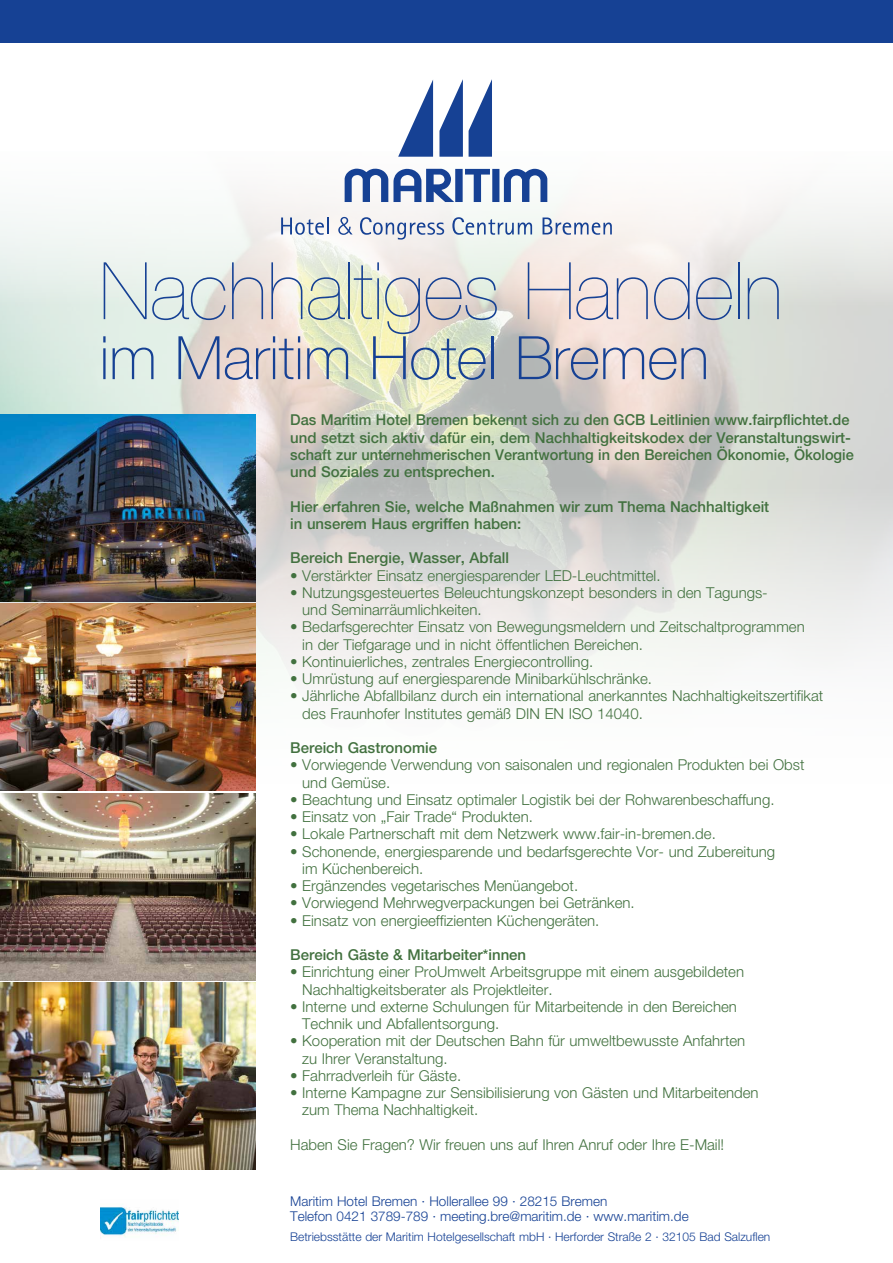
<style>
.page{position:relative;width:893px;height:1263px;background:#fff}
.page>*{position:absolute;margin:0;border:0;box-sizing:border-box;transform-origin:0 0}
.t1{font:200 79.5px "Helvetica Neue LT Pro";letter-spacing:-.005em;color:#164194}
.t2{font:100 60px "Helvetica Neue LT Pro";letter-spacing:-.005em;color:#164194}
.t3{font:300 15px/17.2px "Helvetica Neue LT Pro";color:#42713f}
.t4{font:500 15px/17.2px "Helvetica Neue LT Pro";color:#42713f}
.t5{font:300 13.5px/15px "Helvetica Neue LT Pro";color:#164194}
.t6{font:300 12px "Helvetica Neue LT Pro";color:#164194}
</style>
<div class="page">
<img style="left:0;top:151px;width:893px;height:654px">
<img style="left:0;top:982px;width:255px;height:187px">
<div style="left:0;top:0;width:893px;height:43px;background:#164194"></div>
<svg style="left:398px;top:80px;width:35px;height:77px"></svg>
<svg style="left:439px;top:79px;width:24px;height:78px"></svg>
<svg style="left:469px;top:79px;width:23px;height:78px"></svg>
<svg style="left:345px;top:169px;width:202px;height:33px"></svg>
<svg style="left:281px;top:217px;width:48px;height:18px"></svg>
<svg style="left:338px;top:217px;width:15px;height:18px"></svg>
<svg style="left:360px;top:217px;width:84px;height:23px"></svg>
<svg style="left:452px;top:217px;width:80px;height:18px"></svg>
<svg style="left:542px;top:217px;width:70px;height:18px"></svg>
<img style="left:0;top:604px;width:255px;height:187px">
<img style="left:0;top:415px;width:255px;height:187px">
<img style="left:100px;top:1206px;width:78px;height:32px">
<img style="left:0;top:793px;width:255px;height:187px">
<h1 class="t1" style="left:99px;top:245px;width:685px">Nachhaltiges Handeln</h1>
<h2 class="t2" style="left:99px;top:322px;width:611px">im Maritim Hotel Bremen</h2>
<p class="t4" style="left:290px;top:411px;width:565px">Das Maritim Hotel Bremen bekennt sich zu den GCB Leitlinien www.fairpflichtet.de und setzt sich aktiv dafür ein, dem Nachhaltigkeitskodex der Veranstaltungswirt&shy;schaft zur unternehmerischen Verantwortung in den Bereichen Ökonomie, Ökologie und Soziales zu entsprechen.</p>
<p class="t4" style="left:290px;top:497px;width:481px">Hier erfahren Sie, welche Maßnahmen wir zum Thema Nachhaltigkeit in unserem Haus ergriffen haben:</p>
<p class="t4" style="left:290px;top:549px;width:220px">Bereich Energie, Wasser, Abfall</p>
<p class="t3" style="left:290px;top:566px;width:372px">• Verstärkter Einsatz energiesparender LED-Leuchtmittel.</p>
<p class="t3" style="left:302px;top:584px;width:467px;text-indent:-12px">• Nutzungsgesteuertes Beleuchtungskonzept besonders in den Tagungs&shy;und Seminarräumlichkeiten.</p>
<p class="t3" style="left:302px;top:618px;width:504px;text-indent:-12px">• Bedarfsgerechter Einsatz von Bewegungsmeldern und Zeitschaltprogrammen in der Tiefgarage und in nicht öffentlichen Bereichen.</p>
<p class="t3" style="left:290px;top:653px;width:304px">• Kontinuierliches, zentrales Energiecontrolling.</p>
<p class="t3" style="left:290px;top:670px;width:363px">• Umrüstung auf energiesparende Minibarkühlschränke.</p>
<p class="t3" style="left:302px;top:687px;width:522px;text-indent:-12px">• Jährliche Abfallbilanz durch ein international anerkanntes Nachhaltigkeitszertifikat des Fraunhofer Institutes gemäß DIN EN ISO 14040.</p>
<p class="t4" style="left:290px;top:739px;width:148px">Bereich Gastronomie</p>
<p class="t3" style="left:302px;top:756px;width:504px;text-indent:-12px">• Vorwiegende Verwendung von saisonalen und regionalen Produkten bei Obst und Gemüse.</p>
<p class="t3" style="left:290px;top:791px;width:486px">• Beachtung und Einsatz optimaler Logistik bei der Rohwarenbeschaffung.</p>
<p class="t3" style="left:290px;top:808px;width:244px">• Einsatz von „Fair Trade“ Produkten.</p>
<p class="t3" style="left:290px;top:825px;width:427px">• Lokale Partnerschaft mit dem Netzwerk www.fair-in-bremen.de.</p>
<p class="t3" style="left:302px;top:842px;width:474px;text-indent:-12px">• Schonende, energiesparende und bedarfsgerechte Vor- und Zubereitung im Küchenbereich.</p>
<p class="t3" style="left:290px;top:877px;width:290px">• Ergänzendes vegetarisches Menüangebot.</p>
<p class="t3" style="left:290px;top:894px;width:346px">• Vorwiegend Mehrwegverpackungen bei Getränken.</p>
<p class="t3" style="left:290px;top:911px;width:311px">• Einsatz von energieeffizienten Küchengeräten.</p>
<p class="t4" style="left:290px;top:946px;width:238px">Bereich Gäste &amp; Mitarbeiter*innen</p>
<p class="t3" style="left:302px;top:963px;width:443px;text-indent:-12px">• Einrichtung einer ProUmwelt Arbeitsgruppe mit einem ausgebildeten<br>Nachhaltigkeitsberater als Projektleiter.</p>
<p class="t3" style="left:302px;top:998px;width:436px;text-indent:-12px">• Interne und externe Schulungen für Mitarbeitende in den Bereichen<br>Technik und Abfallentsorgung.</p>
<p class="t3" style="left:302px;top:1032px;width:445px;text-indent:-12px">• Kooperation mit der Deutschen Bahn für umweltbewusste Anfahrten zu Ihrer Veranstaltung.</p>
<p class="t3" style="left:290px;top:1067px;width:173px">• Fahrradverleih für Gäste.</p>
<p class="t3" style="left:302px;top:1084px;width:458px;text-indent:-12px">• Interne Kampagne zur Sensibilisierung von Gästen und Mitarbeitenden zum Thema Nachhaltigkeit.</p>
<p class="t3" style="left:290px;top:1136px;width:435px">Haben Sie Fragen? Wir freuen uns auf Ihren Anruf oder Ihre E-Mail!</p>
<p class="t5" style="left:290px;top:1194px;width:400px">Maritim Hotel Bremen · Hollerallee 99 · 28215 Bremen<br>Telefon 0421 3789-789 · meeting.bre@maritim.de · www.maritim.de</p>
<p class="t6" style="left:290px;top:1229px;width:482px">Betriebsstätte der Maritim Hotelgesellschaft mbH · Herforder Straße 2 · 32105 Bad Salzuflen</p>
</div>
